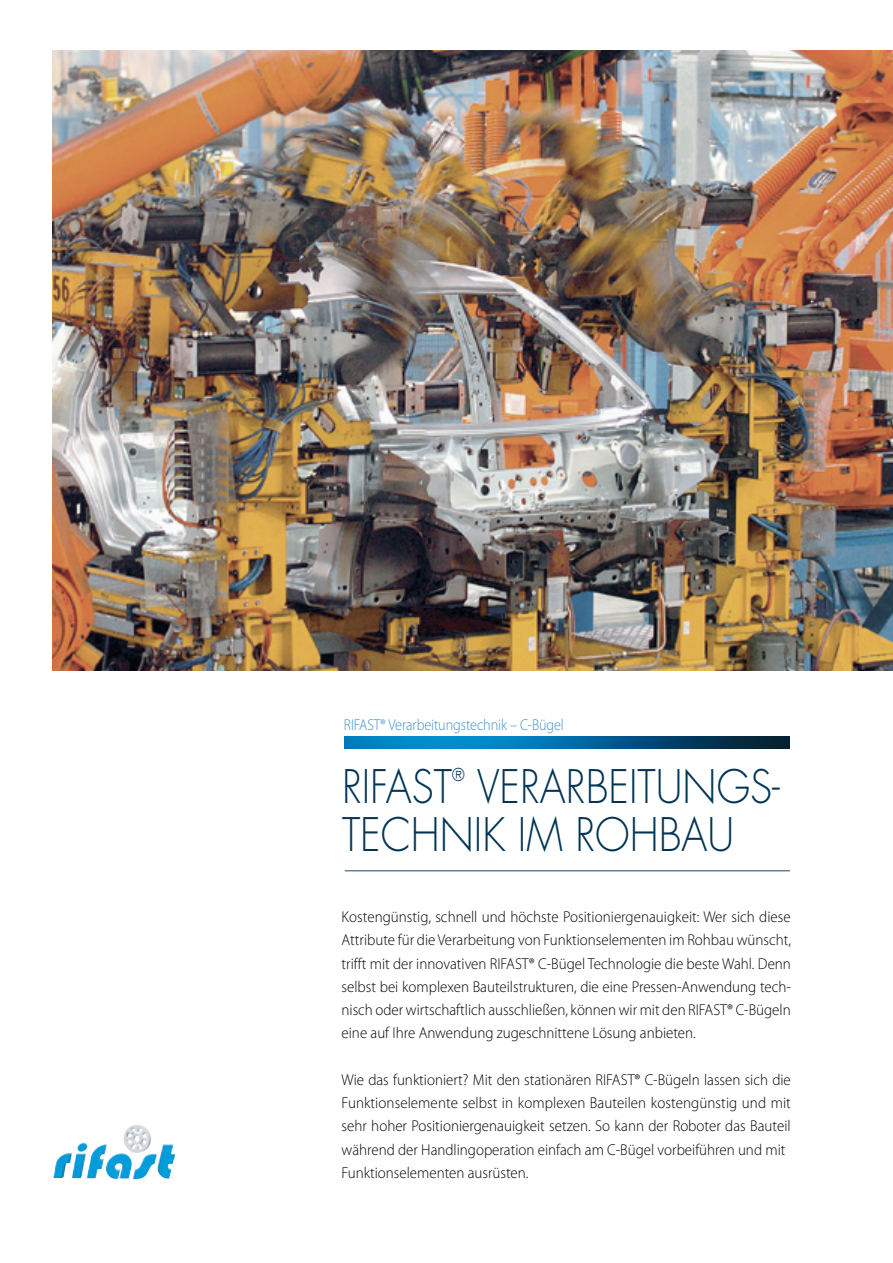
<style>
.page{position:relative;width:893px;height:1263px;background:#fff}
.page>*{position:absolute;margin:0;border:0;box-sizing:border-box;transform-origin:0 0}
._0408headline{font:300 45px/48px "Futura";color:#003556;scale:.9 1}
._0408headline-2{font:300 17.4px "Futura";color:#003556;scale:.9 1}
._0408lauftext{font:300 15.75px/23.2px "Myriad Pro";color:#000;text-align:justify;scale:.95 1}
._0408lauftext-2{font:300 15.75px "Myriad Pro";letter-spacing:-.005em;color:#418ecc;scale:.9 1}
</style>
<div class="page">
<img style="left:123px;top:1125px;width:28px;height:28px">
<img style="left:52px;top:51px;width:841px;height:620px">
<img style="left:345px;top:736px;width:445px;height:13px">
<hr style="left:345px;top:870px;width:445px;height:1px;background:#215476">
<p class="_0408lauftext-2" style="left:344px;top:715px;width:246px">RIFAST® Verarbeitungstechnik – C-Bügel</p>
<p class="_0408headline" style="left:342px;top:763px;width:124px">RIFAST</p>
<p class="_0408headline-2" style="left:452px;top:764px;width:15px">®</p>
<p class="_0408headline" style="left:342px;top:763px;width:488px;text-indent:135px">VERARBEITUNGS-<br>TECHNIK IM ROHBAU</p>
<p class="_0408lauftext" style="left:342px;top:905px;width:474px">Kostengünstig, schnell und höchste Positioniergenauigkeit: Wer sich diese Attribute für die Verarbeitung von Funktionselementen im Rohbau wünscht, trifft mit der innovativen RIFAST® C-Bügel Technologie die beste Wahl. Denn selbst bei komplexen Bauteilstrukturen, die eine Pressen-Anwendung tech&shy;nisch oder wirtschaftlich ausschließen, können wir mit den RIFAST® C-Bügeln eine auf Ihre Anwendung zugeschnittene Lösung anbieten.</p>
<p class="_0408lauftext" style="left:342px;top:1068px;width:474px">Wie das funktioniert? Mit den stationären RIFAST® C-Bügeln lassen sich die Funktionselemente selbst in komplexen Bauteilen kostengünstig und mit sehr hoher Positioniergenauigkeit setzen. So kann der Roboter das Bauteil während der Handlingoperation einfach am C-Bügel vorbeiführen und mit</p>
<p class="_0408lauftext" style="left:342px;top:1161px;width:198px">Funktionselementen ausrüsten.</p>
</div>
